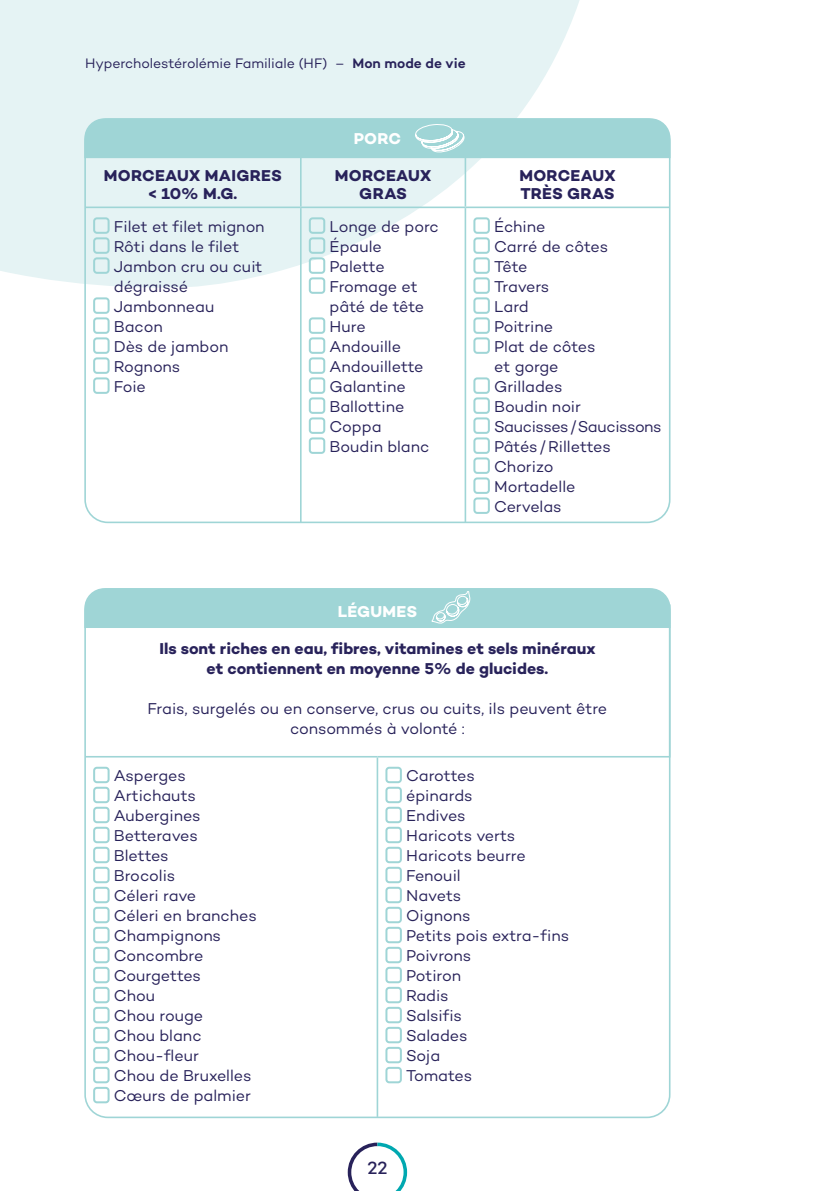
<style>
.page{position:relative;width:840px;height:1191px;background:#fff}
.page>*{position:absolute;margin:0;border:0;box-sizing:border-box;transform-origin:0 0}
.t1{font:500 18px "Campton";color:#28225a}
.t2{font:16px/20px "Campton";letter-spacing:-.005em;color:#28225a}
.t3{font:700 16px/20px "Campton";color:#28225a;text-align:center}
.t4{font:700 16px/18px "Campton";letter-spacing:.02em;color:#28225a;text-align:center}
.t5{font:700 16px "Campton";letter-spacing:.02em;color:#fff}
.t6{font:14px "Campton";letter-spacing:-.005em;color:#28225a}
.s1{font-weight:600}
</style>
<div class="page">
<svg style="left:0;top:0;width:609px;height:308px;fill:#e5f3f4"></svg>
<svg style="left:347px;top:1142px;width:61px;height:49px"></svg>
<hr style="left:668px;top:624px;width:2px;height:132px;background:#9fd5d6">
<hr style="left:376px;top:757px;width:2px;height:359px;background:#9fd5d6">
<hr style="left:85px;top:756px;width:292px;height:1px;background:#9fd5d6">
<hr style="left:377px;top:756px;width:293px;height:1px;background:#9fd5d6">
<div style="left:93px;top:766px;width:16px;height:17px;border:2px solid #9fd5d6;border-radius:3px"></div>
<div style="left:93px;top:786px;width:16px;height:17px;border:2px solid #9fd5d6;border-radius:3px"></div>
<div style="left:93px;top:806px;width:16px;height:17px;border:2px solid #9fd5d6;border-radius:3px"></div>
<div style="left:93px;top:826px;width:16px;height:17px;border:2px solid #9fd5d6;border-radius:3px"></div>
<div style="left:93px;top:846px;width:16px;height:17px;border:2px solid #9fd5d6;border-radius:3px"></div>
<div style="left:93px;top:866px;width:16px;height:17px;border:2px solid #9fd5d6;border-radius:3px"></div>
<div style="left:93px;top:886px;width:16px;height:17px;border:2px solid #9fd5d6;border-radius:3px"></div>
<div style="left:93px;top:906px;width:16px;height:17px;border:2px solid #9fd5d6;border-radius:3px"></div>
<div style="left:93px;top:926px;width:16px;height:17px;border:2px solid #9fd5d6;border-radius:3px"></div>
<div style="left:93px;top:946px;width:16px;height:17px;border:2px solid #9fd5d6;border-radius:3px"></div>
<div style="left:93px;top:966px;width:16px;height:17px;border:2px solid #9fd5d6;border-radius:3px"></div>
<div style="left:93px;top:986px;width:16px;height:17px;border:2px solid #9fd5d6;border-radius:3px"></div>
<div style="left:93px;top:1006px;width:16px;height:17px;border:2px solid #9fd5d6;border-radius:3px"></div>
<div style="left:93px;top:1026px;width:16px;height:17px;border:2px solid #9fd5d6;border-radius:3px"></div>
<div style="left:93px;top:1046px;width:16px;height:17px;border:2px solid #9fd5d6;border-radius:3px"></div>
<div style="left:93px;top:1066px;width:16px;height:17px;border:2px solid #9fd5d6;border-radius:3px"></div>
<div style="left:93px;top:1086px;width:16px;height:17px;border:2px solid #9fd5d6;border-radius:3px"></div>
<div style="left:385px;top:766px;width:16px;height:17px;border:2px solid #9fd5d6;border-radius:3px"></div>
<div style="left:385px;top:786px;width:16px;height:17px;border:2px solid #9fd5d6;border-radius:3px"></div>
<div style="left:385px;top:806px;width:16px;height:17px;border:2px solid #9fd5d6;border-radius:3px"></div>
<div style="left:385px;top:826px;width:16px;height:17px;border:2px solid #9fd5d6;border-radius:3px"></div>
<div style="left:385px;top:846px;width:16px;height:17px;border:2px solid #9fd5d6;border-radius:3px"></div>
<div style="left:385px;top:866px;width:16px;height:17px;border:2px solid #9fd5d6;border-radius:3px"></div>
<div style="left:385px;top:886px;width:16px;height:17px;border:2px solid #9fd5d6;border-radius:3px"></div>
<div style="left:385px;top:906px;width:16px;height:17px;border:2px solid #9fd5d6;border-radius:3px"></div>
<div style="left:385px;top:926px;width:16px;height:17px;border:2px solid #9fd5d6;border-radius:3px"></div>
<div style="left:385px;top:946px;width:16px;height:17px;border:2px solid #9fd5d6;border-radius:3px"></div>
<div style="left:385px;top:966px;width:16px;height:17px;border:2px solid #9fd5d6;border-radius:3px"></div>
<div style="left:385px;top:986px;width:16px;height:17px;border:2px solid #9fd5d6;border-radius:3px"></div>
<div style="left:385px;top:1006px;width:16px;height:17px;border:2px solid #9fd5d6;border-radius:3px"></div>
<div style="left:385px;top:1026px;width:16px;height:17px;border:2px solid #9fd5d6;border-radius:3px"></div>
<div style="left:385px;top:1046px;width:16px;height:17px;border:2px solid #9fd5d6;border-radius:3px"></div>
<div style="left:385px;top:1066px;width:16px;height:17px;border:2px solid #9fd5d6;border-radius:3px"></div>
<div style="left:84px;top:588px;width:587px;height:41px;background:#9fd5d6"></div>
<hr style="left:300px;top:152px;width:1px;height:54px;background:#9fd5d6">
<hr style="left:464px;top:152px;width:2px;height:54px;background:#9fd5d6">
<hr style="left:300px;top:208px;width:1px;height:314px;background:#9fd5d6">
<hr style="left:464px;top:208px;width:2px;height:314px;background:#9fd5d6">
<hr style="left:85px;top:206px;width:215px;height:2px;background:#9fd5d6">
<hr style="left:300px;top:206px;width:165px;height:2px;background:#9fd5d6">
<hr style="left:465px;top:206px;width:204px;height:2px;background:#9fd5d6">
<div style="left:93px;top:217px;width:16px;height:17px;border:2px solid #9fd5d6;border-radius:3px"></div>
<div style="left:93px;top:237px;width:16px;height:17px;border:2px solid #9fd5d6;border-radius:3px"></div>
<div style="left:93px;top:257px;width:16px;height:17px;border:2px solid #9fd5d6;border-radius:3px"></div>
<div style="left:93px;top:297px;width:16px;height:17px;border:2px solid #9fd5d6;border-radius:3px"></div>
<div style="left:93px;top:317px;width:16px;height:17px;border:2px solid #9fd5d6;border-radius:3px"></div>
<div style="left:93px;top:337px;width:16px;height:17px;border:2px solid #9fd5d6;border-radius:3px"></div>
<div style="left:93px;top:357px;width:16px;height:17px;border:2px solid #9fd5d6;border-radius:3px"></div>
<div style="left:93px;top:377px;width:16px;height:17px;border:2px solid #9fd5d6;border-radius:3px"></div>
<div style="left:308px;top:217px;width:17px;height:17px;border:2px solid #9fd5d6;border-radius:3px"></div>
<div style="left:308px;top:237px;width:17px;height:17px;border:2px solid #9fd5d6;border-radius:3px"></div>
<div style="left:308px;top:257px;width:17px;height:17px;border:2px solid #9fd5d6;border-radius:3px"></div>
<div style="left:308px;top:277px;width:17px;height:17px;border:2px solid #9fd5d6;border-radius:3px"></div>
<div style="left:308px;top:317px;width:17px;height:17px;border:2px solid #9fd5d6;border-radius:3px"></div>
<div style="left:308px;top:337px;width:17px;height:17px;border:2px solid #9fd5d6;border-radius:3px"></div>
<div style="left:308px;top:357px;width:17px;height:17px;border:2px solid #9fd5d6;border-radius:3px"></div>
<div style="left:308px;top:377px;width:17px;height:17px;border:2px solid #9fd5d6;border-radius:3px"></div>
<div style="left:308px;top:397px;width:17px;height:17px;border:2px solid #9fd5d6;border-radius:3px"></div>
<div style="left:308px;top:417px;width:17px;height:17px;border:2px solid #9fd5d6;border-radius:3px"></div>
<div style="left:308px;top:437px;width:17px;height:17px;border:2px solid #9fd5d6;border-radius:3px"></div>
<div style="left:473px;top:217px;width:16px;height:17px;border:2px solid #9fd5d6;border-radius:3px"></div>
<div style="left:473px;top:237px;width:16px;height:17px;border:2px solid #9fd5d6;border-radius:3px"></div>
<div style="left:473px;top:257px;width:16px;height:17px;border:2px solid #9fd5d6;border-radius:3px"></div>
<div style="left:473px;top:277px;width:16px;height:17px;border:2px solid #9fd5d6;border-radius:3px"></div>
<div style="left:473px;top:297px;width:16px;height:17px;border:2px solid #9fd5d6;border-radius:3px"></div>
<div style="left:473px;top:317px;width:16px;height:17px;border:2px solid #9fd5d6;border-radius:3px"></div>
<div style="left:473px;top:337px;width:16px;height:17px;border:2px solid #9fd5d6;border-radius:3px"></div>
<div style="left:473px;top:377px;width:16px;height:17px;border:2px solid #9fd5d6;border-radius:3px"></div>
<div style="left:473px;top:397px;width:16px;height:17px;border:2px solid #9fd5d6;border-radius:3px"></div>
<div style="left:473px;top:417px;width:16px;height:17px;border:2px solid #9fd5d6;border-radius:3px"></div>
<div style="left:473px;top:437px;width:16px;height:17px;border:2px solid #9fd5d6;border-radius:3px"></div>
<div style="left:473px;top:457px;width:16px;height:17px;border:2px solid #9fd5d6;border-radius:3px"></div>
<div style="left:473px;top:477px;width:16px;height:17px;border:2px solid #9fd5d6;border-radius:3px"></div>
<div style="left:473px;top:497px;width:16px;height:17px;border:2px solid #9fd5d6;border-radius:3px"></div>
<svg style="left:83px;top:91px;width:588px;height:68px;background:#bfe3e4"></svg>
<p class="t6" style="left:85px;top:55px;width:382px">Hypercholestérolémie Familiale (HF) – <span class="s1">Mon mode de vie</span></p>
<p class="t5" style="left:353px;top:128px;width:49px">PORC</p>
<p class="t4" style="left:104px;top:167px;width:179px">MORCEAUX MAIGRES &lt; 10% M.G.</p>
<p class="t4" style="left:335px;top:167px;width:98px">MORCEAUX<br>GRAS</p>
<p class="t4" style="left:519px;top:167px;width:98px;text-align:left">MORCEAUX<br>TRÈS GRAS</p>
<p class="t2" style="left:114px;top:216px;width:152px">Filet et filet mignon<br>Rôti dans le filet<br>Jambon cru ou cuit dégraissé<br>Jambonneau<br>Bacon<br>Dès de jambon<br>Rognons<br>Foie</p>
<p class="t2" style="left:329px;top:216px;width:111px">Longe de porc<br>Épaule<br>Palette<br>Fromage et pâté de tête<br>Hure<br>Andouille<br>Andouillette<br>Galantine<br>Ballottine<br>Coppa<br>Boudin blanc</p>
<p class="t2" style="left:494px;top:216px;width:169px">Échine<br>Carré de côtes<br>Tête<br>Travers<br>Lard<br>Poitrine<br>Plat de côtes<br>et gorge<br>Grillades<br>Boudin noir<br>Saucisses/Saucissons<br>Pâtés/Rillettes<br>Chorizo<br>Mortadelle<br>Cervelas</p>
<p class="t5" style="left:337px;top:601px;width:81px">LÉGUMES</p>
<p class="t3" style="left:159px;top:638px;width:437px">Ils sont riches en eau, fibres, vitamines et sels minéraux et contiennent en moyenne 5% de glucides.</p>
<p class="t2" style="left:147px;top:698px;width:461px;text-align:center">Frais, surgelés ou en conserve, crus ou cuits, ils peuvent être consommés à volonté :</p>
<p class="t2" style="left:114px;top:765px;width:144px">Asperges<br>Artichauts<br>Aubergines<br>Betteraves<br>Blettes<br>Brocolis<br>Céleri rave<br>Céleri en branches<br>Champignons<br>Concombre<br>Courgettes<br>Chou<br>Chou rouge<br>Chou blanc<br>Chou-fleur<br>Chou de Bruxelles<br>Cœurs de palmier</p>
<p class="t2" style="left:406px;top:765px;width:164px">Carottes<br>épinards<br>Endives<br>Haricots verts<br>Haricots beurre<br>Fenouil<br>Navets<br>Oignons<br>Petits pois extra-fins<br>Poivrons<br>Potiron<br>Radis<br>Salsifis<br>Salades<br>Soja<br>Tomates</p>
<p class="t1" style="left:367px;top:1156px;width:22px">22</p>
</div>
